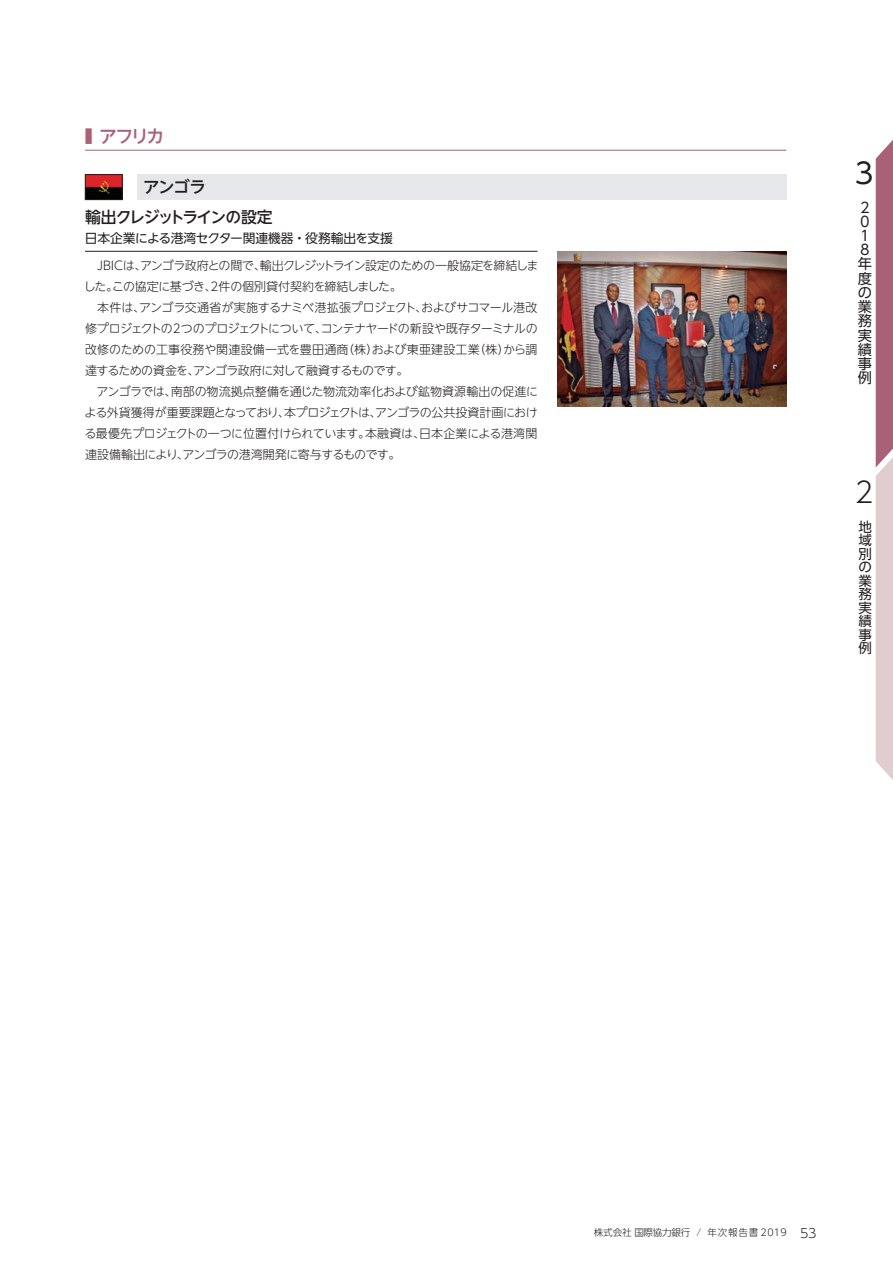
<style>
.page{position:relative;width:893px;height:1263px;background:#fff}
.page>*{position:absolute;margin:0;border:0;box-sizing:border-box;transform-origin:0 0}
.t1{font:28.5px "UD Shin Go Pro";color:#231f20}
.t2{font:300 28.5px "UD Shin Go Pro";color:#231f20}
.資料01__０__見出し_直下に表の場合{font:500 18px "UD Shin Go NT Pr 6 N";color:#a86177;scale:.4 1}
.資料01__０__見出し_直下に表の場合-2{font:500 16.5px "UD Shin Go NT Pr 6 N";color:#231f20}
._3章_地域別_小見出し{font:500 15.75px "UD Shin Go NT Pr 6 N";letter-spacing:-.085em;color:#231f20}
.t3{font:14.25px/14.2px "UD Shin Go Pro";color:#231f20}
.t4{font:13.5px/13.5px "UD Shin Go Pro";color:#231f20;text-align:justify}
._3章_地域別_小見出しサブ{font:12.75px "UD Shin Go NT Pr 6 N";letter-spacing:-.025em;color:#231f20}
._3章_地域別_本文L{font:300 12px/21px "UD Shin Go NT Pr 6 N";letter-spacing:-.04em;color:#231f20;text-align:justify}
.t5{font:300 9.6px "UD Shin Go Pro";letter-spacing:-.015em;color:#231f20}
.s1{color:#57585a}
.s2{font-size:12.75px}
</style>
<div class="page">
<svg style="left:876px;top:140px;width:17px;height:640px;background:#c69aa6"></svg>
<hr style="left:85px;top:251px;width:452px;height:1px;background:#231f20">
<img style="left:557px;top:252px;width:230px;height:154px">
<hr style="left:85px;top:150px;width:701px;height:1px;background:#a86177">
<svg style="left:85px;top:174px;width:38px;height:26px"></svg>
<div style="left:137px;top:174px;width:650px;height:26px;background:#e6e7e9"></div>
<p class="資料01__０__見出し_直下に表の場合" style="left:85px;top:122px;width:200px">■ アフリカ</p>
<p class="資料01__０__見出し_直下に表の場合-2" style="left:143px;top:174px;width:64px">アンゴラ</p>
<p class="_3章_地域別_小見出し" style="left:85px;top:205px;width:189px">輸出クレジットラインの設定</p>
<p class="_3章_地域別_小見出しサブ" style="left:85px;top:228px;width:310px">日本企業による港湾セクター関連機器・役務輸出を支援</p>
<p class="_3章_地域別_本文L" style="left:84px;top:254px;width:456px">　JBICは、アンゴラ政府との間で、輸出クレジットライン設定のための一般協定を締結しました。この協定に基づき、2件の個別貸付契約を締結しました。</p>
<p class="_3章_地域別_本文L" style="left:85px;top:296px;width:454px">　本件は、アンゴラ交通省が実施するナミベ港拡張プロジェクト、およびサコマール港改修プロジェクトの2つのプロジェクトについて、コンテナヤードの新設や既存ターミナルの改修のための工事役務や関連設備一式を豊田通商（株）および東亜建設工業（株）から調達するための資金を、アンゴラ政府に対して融資するものです。</p>
<p class="_3章_地域別_本文L" style="left:84px;top:380px;width:455px">　アンゴラでは、南部の物流拠点整備を通じた物流効率化および鉱物資源輸出の促進による外貨獲得が重要課題となっており、本プロジェクトは、アンゴラの公共投資計画における最優先プロジェクトの一つに位置付けられています。本融資は、日本企業による港湾関連設備輸出により、アンゴラの港湾開発に寄与するものです。</p>
<h1 class="t1" style="left:855px;top:150px;width:20px">3</h1>
<p class="t3" style="left:858px;top:200px;width:15px">２<br>０<br>１<br>８年度の業務実績事例</p>
<h1 class="t2" style="left:855px;top:470px;width:20px">2</h1>
<p class="t4" style="left:858px;top:519px;width:15px">地域別の業務実績事例</p>
<p class="t5" style="left:594px;top:1225px;width:224px">株式会社 国際協力銀行 <span class="s1">/</span> 年次報告書 2019 <span class="s2">53</span></p>
</div>
